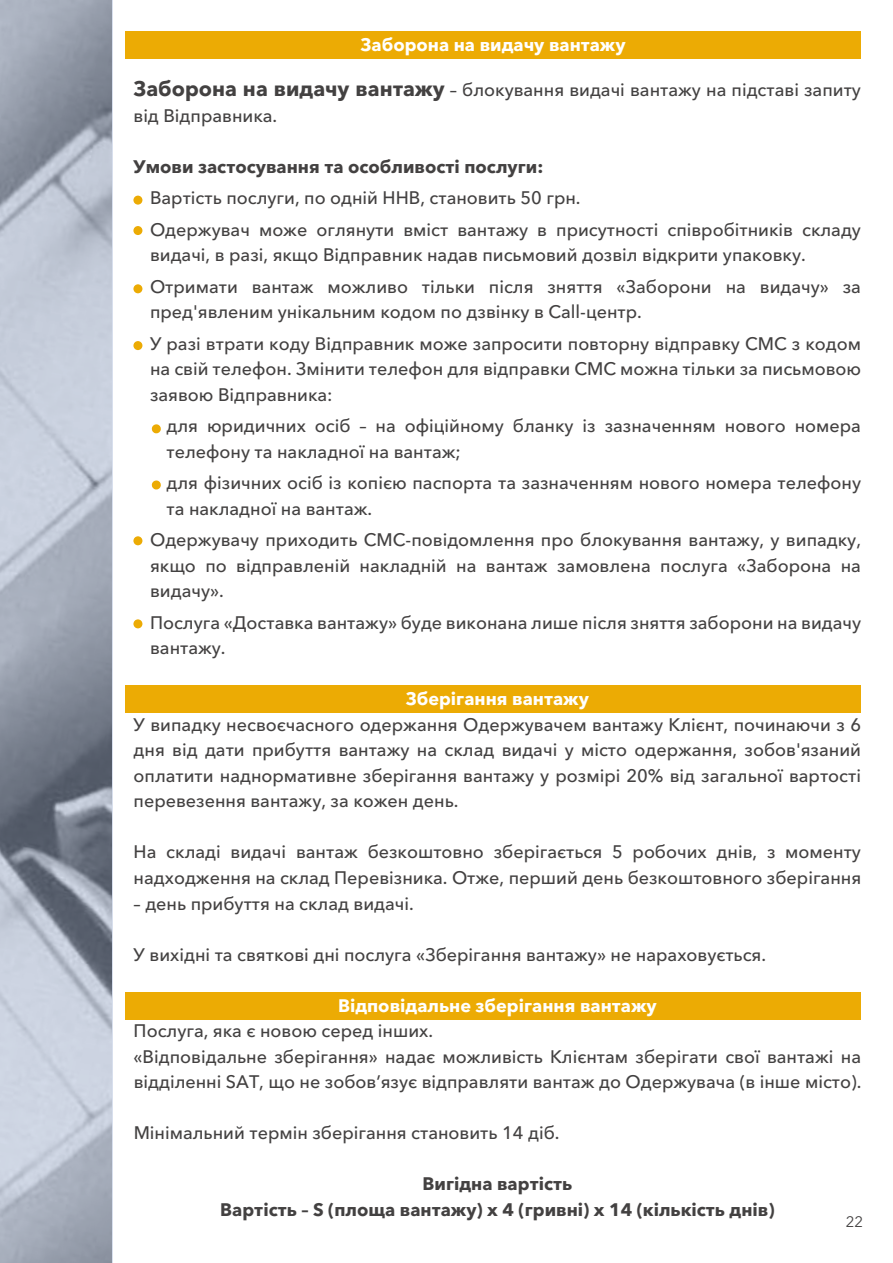
<style>
.page{position:relative;width:893px;height:1263px;background:#fff}
.page>*{position:absolute;margin:0;border:0;box-sizing:border-box;transform-origin:0 0}
.t1{font:500 18px/25.5px "Avenir Next Cyr";color:#434141}
.t2{font:700 18px/25.5px "Avenir Next Cyr";color:#434141;text-align:center}
.t3{font:700 18px "Avenir Next Cyr";color:#fff}
.t4{font:15px "Avenir Next Cyr";color:#434141}
.s1{font-weight:700;font-size:21px}
</style>
<div class="page">
<div style="left:125px;top:31px;width:735px;height:28px;background:#ecab04"></div>
<div style="left:125px;top:992px;width:735px;height:28px;background:#ecab04"></div>
<div style="left:125px;top:685px;width:735px;height:28px;background:#ecab04"></div>
<svg style="left:0;top:0;width:112px;height:1263px"></svg>
<div style="left:133px;top:341px;width:9px;height:9px;background:#ecab04;border-radius:50%"></div>
<div style="left:133px;top:536px;width:9px;height:9px;background:#ecab04;border-radius:50%"></div>
<div style="left:133px;top:619px;width:9px;height:9px;background:#ecab04;border-radius:50%"></div>
<svg style="left:151px;top:424px;width:10px;height:10px"></svg>
<svg style="left:151px;top:480px;width:10px;height:10px"></svg>
<div style="left:133px;top:284px;width:9px;height:9px;background:#ecab04;border-radius:50%"></div>
<div style="left:133px;top:226px;width:9px;height:9px;background:#ecab04;border-radius:50%"></div>
<div style="left:133px;top:196px;width:9px;height:9px;background:#ecab04;border-radius:50%"></div>
<p class="t3" style="left:361px;top:33px;width:266px">Заборона на видачу вантажу</p>
<p class="t1" style="left:133px;top:77px;width:729px"><span class="s1">Заборона на видачу вантажу</span> – блокування видачі вантажу на підставі запиту від Відправника.</p>
<p class="t2" style="left:133px;top:154px;width:411px">Умови застосування та особливості послуги:</p>
<p class="t1" style="left:150px;top:182px;width:712px;line-height:31.5px">Вартість послуги, по одній ННВ, становить 50 грн.<br>Одержувач може оглянути вміст вантажу в присутності співробітників складу</p>
<p class="t1" style="left:150px;top:239px;width:712px;line-height:31.5px">видачі, в разі, якщо Відправник надав письмовий дозвіл відкрити упаковку.<br>Отримати вантаж можливо тільки після зняття «Заборони на видачу» за</p>
<p class="t1" style="left:150px;top:296px;width:712px;line-height:31.5px">пред'явленим унікальним кодом по дзвінку в Call-центр.<br>У разі втрати коду Відправник може запросити повторну відправку СМС з кодом</p>
<p class="t1" style="left:150px;top:356px;width:713px">на свій телефон. Змінити телефон для відправки СМС можна тільки за письмовою заявою Відправника:</p>
<p class="t1" style="left:167px;top:413px;width:696px">для юридичних осіб – на офіційному бланку із зазначенням нового номера телефону та накладної на вантаж;</p>
<p class="t1" style="left:167px;top:470px;width:696px">для фізичних осіб із копією паспорта та зазначенням нового номера телефону та накладної на вантаж.</p>
<p class="t1" style="left:150px;top:527px;width:712px;text-align:justify">Одержувачу приходить СМС-повідомлення про блокування вантажу, у випадку, якщо по відправленій накладній на вантаж замовлена послуга «Заборона на видачу».</p>
<p class="t1" style="left:150px;top:610px;width:713px">Послуга «Доставка вантажу» буде виконана лише після зняття заборони на видачу вантажу.</p>
<p class="t3" style="left:406px;top:688px;width:185px">Зберігання вантажу</p>
<p class="t1" style="left:134px;top:712px;width:729px;text-align:justify">У випадку несвоєчасного одержання Одержувачем вантажу Клієнт, починаючи з 6 дня від дати прибуття вантажу на склад видачі у місто одержання, зобов'язаний оплатити наднормативне зберігання вантажу у розмірі 20% від загальної вартості перевезення вантажу, за кожен день.</p>
<p class="t1" style="left:134px;top:839px;width:729px">На складі видачі вантаж безкоштовно зберігається 5 робочих днів, з моменту надходження на склад Перевізника. Отже, перший день безкоштовного зберігання</p>
<p class="t1" style="left:134px;top:890px;width:282px">– день прибуття на склад видачі.</p>
<p class="t1" style="left:134px;top:941px;width:634px">У вихідні та святкові дні послуга «Зберігання вантажу» не нараховується.</p>
<p class="t3" style="left:338px;top:994px;width:320px">Відповідальне зберігання вантажу</p>
<p class="t1" style="left:134px;top:1018px;width:729px">Послуга, яка є новою серед інших.<br>«Відповідальне зберігання» надає можливість Клієнтам зберігати свої вантажі на відділенні SAT, що не зобов’язує відправляти вантаж до Одержувача (в інше місто).</p>
<p class="t1" style="left:134px;top:1120px;width:427px">Мінімальний термін зберігання становить 14 діб.</p>
<p class="t2" style="left:220px;top:1171px;width:556px">Вигідна вартість<br>Вартість – S (площа вантажу) х 4 (гривні) х 14 (кількість днів)</p>
<p class="t4" style="left:846px;top:1212px;width:19px">22</p>
</div>
